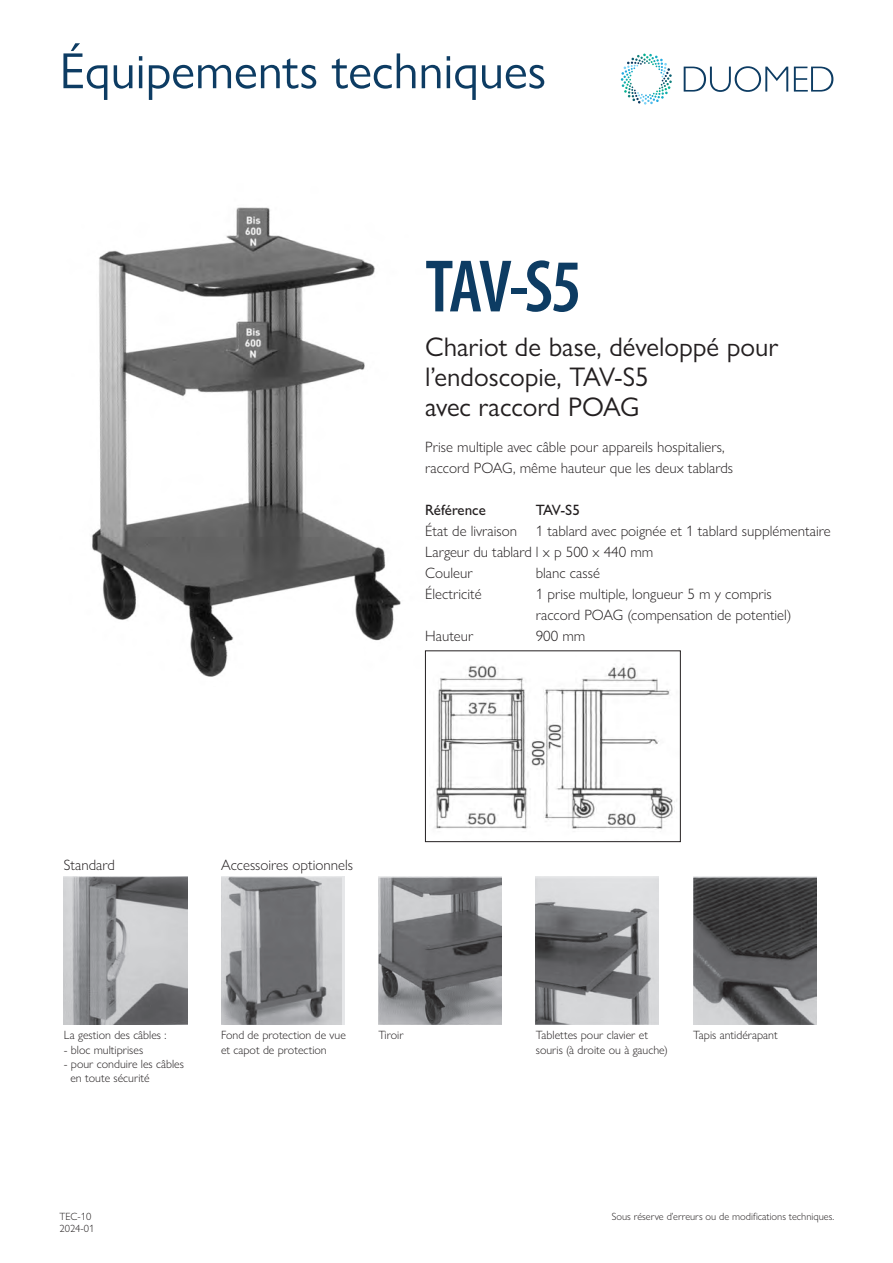
<style>
.page{position:relative;width:893px;height:1263px;background:#fff}
.page>*{position:absolute;margin:0;border:0;box-sizing:border-box;transform-origin:0 0}
.t1{font:600 condensed 75px "Myriad Pro";color:#0d3c63}
.t2{font:51px "Gill Sans Nova";letter-spacing:-.005em;color:#0d3c63}
.Titel2{font:27px/30px "Gill Sans Nova";color:#231f20}
.t3{font:300 15px/21px "Gill Sans Nova";color:#231f20}
.t4{font:500 15px "Gill Sans Nova";color:#231f20}
.t5{font:300 12px/14.4px "Gill Sans Nova";color:#231f20}
.t6{font:300 10.5px/12.6px "Gill Sans Nova";color:#231f20}
</style>
<div class="page">
<svg style="left:621px;top:54px;width:51px;height:51px"></svg>
<svg style="left:684px;top:66px;width:149px;height:26px"></svg>
<img style="left:91px;top:207px;width:348px;height:480px">
<img style="left:430px;top:653px;width:247px;height:177px">
<div style="left:425px;top:651px;width:256px;height:191px;border:1px solid #231f20"></div>
<img style="left:221px;top:876px;width:121px;height:149px">
<img style="left:378px;top:876px;width:124px;height:148px">
<img style="left:536px;top:876px;width:122px;height:149px">
<img style="left:693px;top:876px;width:123px;height:149px">
<img style="left:64px;top:876px;width:123px;height:149px">
<h2 class="t2" style="left:60px;top:40px;width:488px">Équipements techniques</h2>
<p class="t1" style="left:425px;top:240px;width:158px">TAV-S5</p>
<p class="Titel2" style="left:425px;top:332px;width:355px">Chariot de base, développé pour l’endoscopie, TAV-S5</p>
<p class="Titel2" style="left:425px;top:392px;width:216px">avec raccord POAG</p>
<p class="t3" style="left:425px;top:436px;width:301px">Prise multiple avec câble pour appareils hospitaliers,</p>
<p class="t3" style="left:425px;top:457px;width:309px">raccord POAG, même hauteur que les deux tablards</p>
<p class="t4" style="left:425px;top:500px;width:62px">Référence</p>
<p class="t4" style="left:536px;top:500px;width:46px">TAV-S5</p>
<p class="t3" style="left:425px;top:520px;width:407px">État de livraison 1 tablard avec poignée et 1 tablard supplémentaire</p>
<p class="t3" style="left:425px;top:541px;width:230px">Largeur du tablard l x p 500 x 440 mm</p>
<p class="t3" style="left:425px;top:562px;width:49px">Couleur</p>
<p class="t3" style="left:536px;top:562px;width:66px">blanc cassé</p>
<p class="t3" style="left:425px;top:583px;width:58px">Électricité</p>
<p class="t3" style="left:536px;top:583px;width:257px">1 prise multiple, longueur 5 m y compris raccord POAG (compensation de potentiel)</p>
<p class="t3" style="left:425px;top:625px;width:50px">Hauteur</p>
<p class="t3" style="left:536px;top:625px;width:51px">900 mm</p>
<p class="t3" style="left:64px;top:854px;width:53px">Standard</p>
<p class="t3" style="left:221px;top:854px;width:133px">Accessoires optionnels</p>
<p class="t5" style="left:64px;top:1028px;width:104px">La gestion des câbles :</p>
<p class="t5" style="left:693px;top:1028px;width:86px">Tapis antidérapant</p>
<p class="t5" style="left:64px;top:1042px;width:81px">- bloc multiprises</p>
<p class="t5" style="left:70px;top:1056px;width:115px;text-indent:-7px">- pour conduire les câbles en toute sécurité</p>
<p class="t5" style="left:221px;top:1028px;width:126px">Fond de protection de vue</p>
<p class="t5" style="left:221px;top:1042px;width:107px">et capot de protection</p>
<p class="t5" style="left:378px;top:1028px;width:27px">Tiroir</p>
<p class="t5" style="left:536px;top:1028px;width:114px">Tablettes pour clavier et</p>
<p class="t5" style="left:536px;top:1042px;width:134px">souris (à droite ou à gauche)</p>
<p class="t6" style="left:60px;top:1209px;width:36px">TEC-10<br>2024-01</p>
<p class="t6" style="left:612px;top:1209px;width:224px">Sous réserve d’erreurs ou de modifications techniques.</p>
</div>
